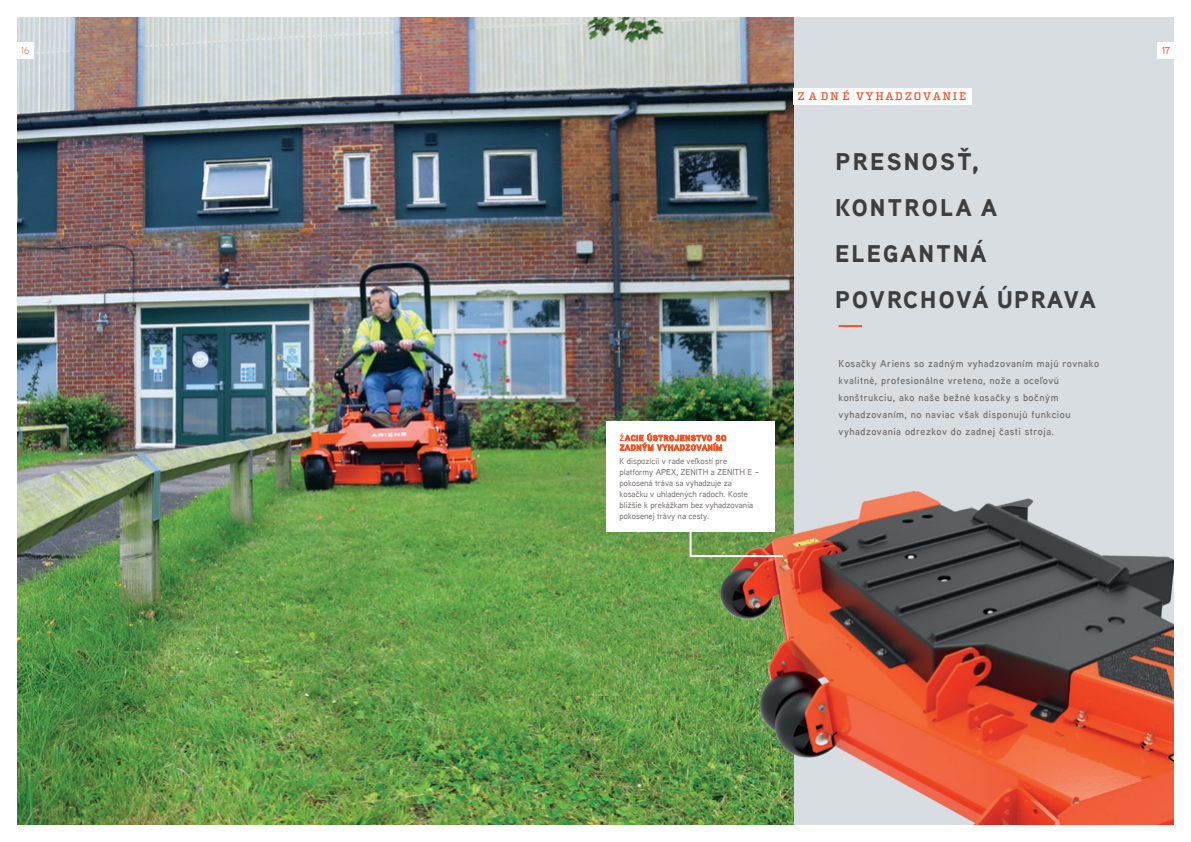
<style>
.page{position:relative;width:1191px;height:842px;background:#fff}
.page>*{position:absolute;margin:0;border:0;box-sizing:border-box;transform-origin:0 0}
.t1{font:900 24px/46px "Aaux Next";letter-spacing:.085em;color:#3e3e3f}
.t2{font:500 11px "Vitesse";letter-spacing:.15em;color:#f15425}
.Body{font:600 10px/17px "Aaux Next";letter-spacing:.05em;color:#716c6b}
.t3{font:300 10px "Aaux Next";color:#f15425}
.t4{font:500 10px "Aaux Next";color:#f15425}
.Product_F_B_Body{font:500 8.5px/11px "Aaux Next";color:#716c6b}
.Product_F_B_Body-2{font:700 8px/9.6px "Aaux Next";letter-spacing:.07em;color:#f15425}
</style>
<div class="page">
<div style="left:569px;top:17px;width:604px;height:808px;background:#d7dde0"></div>
<img style="left:17px;top:17px;width:776px;height:808px">
<img style="left:714px;top:438px;width:460px;height:387px">
<hr style="left:838px;top:325px;width:24px;height:2px;background:#f15425">
<div style="left:793px;top:88px;width:179px;height:17px;background:#fff"></div>
<div style="left:606px;top:422px;width:169px;height:110px;background:#fff"></div>
<div style="left:1157px;top:43px;width:17px;height:16px;background:#fff"></div>
<svg style="left:688px;top:527px;width:97px;height:31px;background:#9ca771"></svg>
<div style="left:17px;top:43px;width:16px;height:16px;background:#fff"></div>
<p class="t3" style="left:21px;top:44px;width:10px">16</p>
<p class="t4" style="left:1161px;top:44px;width:10px">17</p>
<p class="t2" style="left:797px;top:89px;width:170px">Z A DN É VYHADZOVANIE</p>
<p class="Product_F_B_Body-2" style="left:619px;top:433px;width:108px">ŽACIE ÚSTROJENSTVO SO<br>ZADNÝM VYHADZOVANÍM</p>
<p class="Product_F_B_Body" style="left:619px;top:455px;width:141px">K dispozícii v rade veľkostí pre platformy APEX, ZENITH a ZENITH E – pokosená tráva sa vyhadzuje za kosačku v uhladených radoch. Koste bližšie k prekážkam bez vyhadzovania pokosenej trávy na cesty.</p>
<p class="t1" style="left:835px;top:138px;width:262px">PRESNOSŤ,<br>KONTROLA A<br>ELEGANTNÁ<br>POVRCHOVÁ ÚPRAVA</p>
<p class="Body" style="left:838px;top:355px;width:262px">Kosačky Ariens so zadným vyhadzovaním majú rovnako kvalitné, profesionálne vreteno, nože a oceľovú konštrukciu, ako naše bežné kosačky s bočným vyhadzovaním, no naviac však disponujú funkciou vyhadzovania odrezkov do zadnej časti stroja.</p>
</div>
